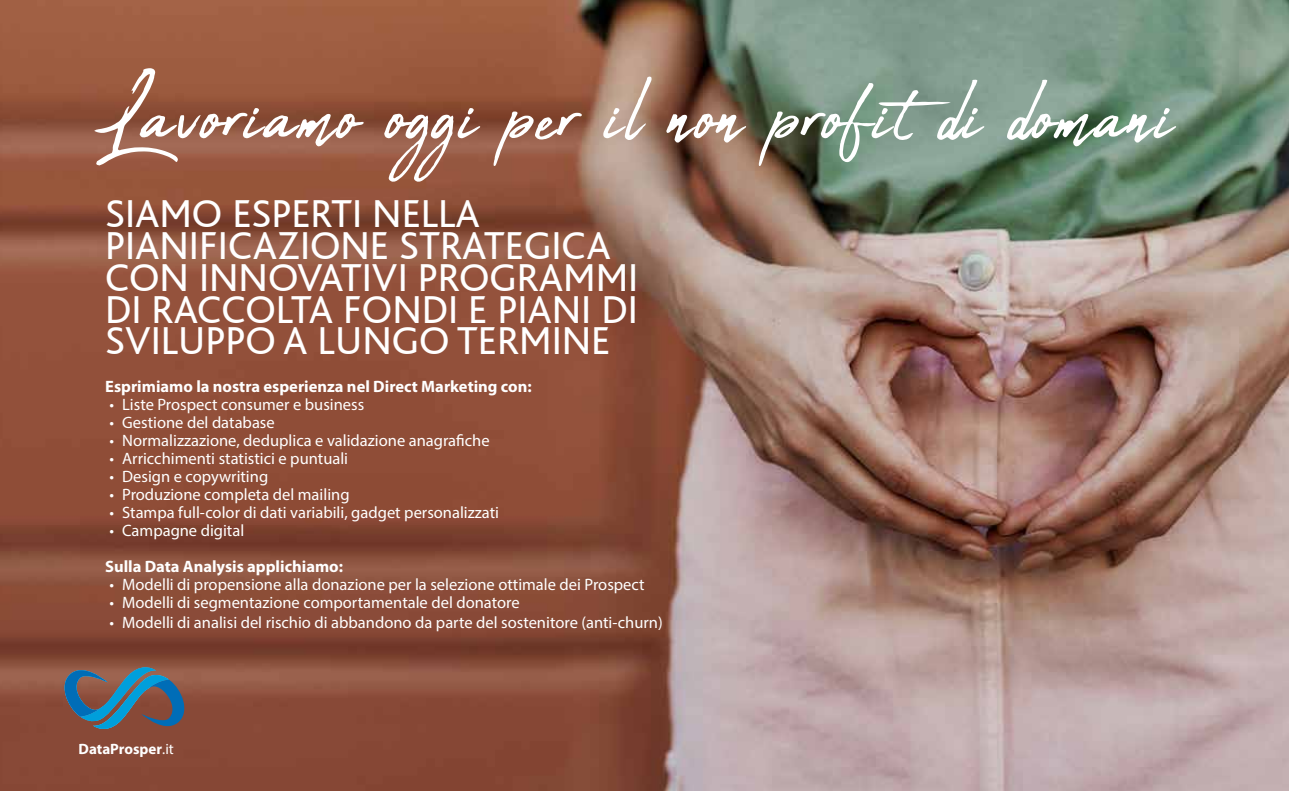
<style>
.page{position:relative;width:1289px;height:791px;background:#fff}
.page>*{position:absolute;margin:0;border:0;box-sizing:border-box;transform-origin:0 0}
.t1{font:114.15px "Abuget";letter-spacing:.02em;color:#fff}
.t2{font:40.8px/32px "Bliss";color:#fff}
.t3{font:16.5px "Myriad Pro";color:#fff}
.t4{font:700 16.5px "Myriad Pro";color:#fff}
.t5{font:700 15px "Myriad Pro";color:#fff}
.s1{font-weight:400}
</style>
<div class="page">
<img style="left:0;top:0;width:1288px;height:791px">
<svg style="left:65px;top:667px;width:119px;height:62px;background:#576777"></svg>
<h1 class="t1" style="left:94px;top:52px;width:1082px">Lavoriamo oggi per il non profit di domani</h1>
<h2 class="t2" style="left:105px;top:198px;width:534px">SIAMO ESPERTI NELLA<br>PIANIFICAZIONE STRATEGICA<br>CON INNOVATIVI PROGRAMMI<br>DI RACCOLTA FONDI E PIANI DI<br>SVILUPPO A LUNGO TERMINE</h2>
<p class="t4" style="left:105px;top:376px;width:428px">Esprimiamo la nostra esperienza nel Direct Marketing con:</p>
<p class="t3" style="left:109px;top:395px;width:256px">• Liste Prospect consumer e business</p>
<p class="t3" style="left:109px;top:413px;width:167px">• Gestione del database</p>
<p class="t3" style="left:109px;top:431px;width:382px">• Normalizzazione, deduplica e validazione anagrafiche</p>
<p class="t3" style="left:109px;top:449px;width:240px">• Arricchimenti statistici e puntuali</p>
<p class="t3" style="left:109px;top:467px;width:160px">• Design e copywriting</p>
<p class="t3" style="left:109px;top:485px;width:242px">• Produzione completa del mailing</p>
<p class="t3" style="left:109px;top:503px;width:391px">• Stampa full-color di dati variabili, gadget personalizzati</p>
<p class="t3" style="left:109px;top:521px;width:136px">• Campagne digital</p>
<p class="t4" style="left:105px;top:556px;width:239px">Sulla Data Analysis applichiamo:</p>
<p class="t3" style="left:109px;top:575px;width:536px">• Modelli di propensione alla donazione per la selezione ottimale dei Prospect</p>
<p class="t3" style="left:109px;top:593px;width:412px">• Modelli di segmentazione comportamentale del donatore</p>
<p class="t3" style="left:109px;top:612px;width:555px">• Modelli di analisi del rischio di abbandono da parte del sostenitore (anti-churn)</p>
<p class="t5" style="left:79px;top:739px;width:97px">DataProsper<span class="s1">.it</span></p>
</div>
